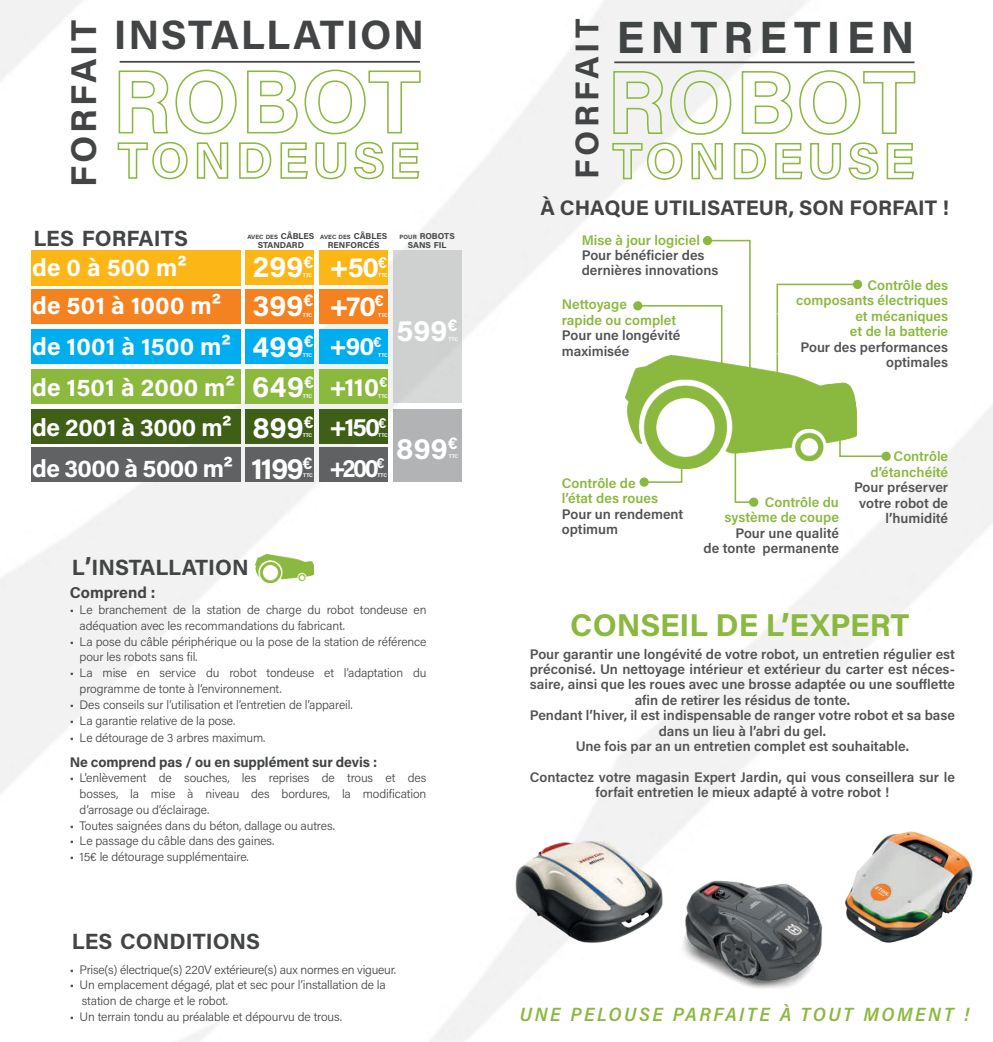
<style>
.page{position:relative;width:993px;height:1042px;background:#fff}
.page>*{position:absolute;margin:0;border:0;box-sizing:border-box;transform-origin:0 0}
.t1{font:700 45.15px "Acumin Pro";color:#414445}
.t2{font:700 41.12px "Acumin Pro";color:#424445}
.t3{font:700 35.7px "Acumin Pro";color:#424445}
.t4{font:700 32.9px "Acumin Pro";color:#424445}
.t5{font:700 31.5px "Acumin Pro";color:#8bb83e}
.t6{font:700 29.75px "Acumin Pro";color:#fff}
.t7{font:700 24.5px/40.6px "Acumin Pro";color:#fff}
.t8{font:700 22.05px "Acumin Pro";color:#424445}
.t9{font:700 21px "Acumin Pro";color:#424445}
.t10{font:19.25px "Acumin Variable Concept";letter-spacing:.125em;color:#8bb83e}
.t11{font:700 15.75px "Acumin Pro";color:#424445}
.t12{font:700 14px "Acumin Pro";letter-spacing:-.01em;color:#424445}
.t13{font:600 13.83px/15.4px "Acumin Pro";color:#535355}
.t14{font:600 13.83px/15.4px "Acumin Pro";color:#8bb83e;text-align:right}
.t15{font:300 12.25px/15.8px "Acumin Pro";letter-spacing:-.01em;color:#424445}
.t16{font:700 8.58px/8.8px "Acumin Pro";color:#424445;text-align:center}
.t17{font:700 6.12px "Acumin Pro";letter-spacing:.005em;color:#424445}
.t18{font:700 5.25px "Acumin Pro";letter-spacing:-.025em;color:#fff}
.s1{font-size:8.58px}
.s2{font-size:28px}
.s3{font-size:29.75px}
.s4{font-size:25.38px}
.s5{font-size:6.12px}
.s6{font-size:24.5px}
.s7{color:#8bb83e}
.s8{color:#fff}
</style>
<div class="page">
<img style="left:0;top:0;width:992px;height:1042px">
<div style="left:319px;top:448px;width:69px;height:34px;background:#606263"></div>
<img style="left:255px;top:554px;width:58px;height:28px">
<div style="left:31px;top:250px;width:210px;height:35px;background:#fcb615"></div>
<div style="left:245px;top:250px;width:69px;height:35px;background:#fcb615"></div>
<div style="left:319px;top:250px;width:69px;height:35px;background:#fcb615"></div>
<div style="left:31px;top:290px;width:210px;height:34px;background:#f58220"></div>
<div style="left:245px;top:290px;width:69px;height:34px;background:#f58220"></div>
<div style="left:319px;top:290px;width:69px;height:34px;background:#f58220"></div>
<div style="left:31px;top:329px;width:210px;height:35px;background:#00aeef"></div>
<div style="left:245px;top:329px;width:69px;height:35px;background:#00aeef"></div>
<div style="left:319px;top:329px;width:69px;height:35px;background:#00aeef"></div>
<div style="left:31px;top:369px;width:210px;height:35px;background:#8bb93e"></div>
<div style="left:31px;top:409px;width:210px;height:34px;background:#3f5f16"></div>
<div style="left:31px;top:447px;width:210px;height:35px;background:#606263"></div>
<div style="left:245px;top:369px;width:69px;height:34px;background:#8bb93e"></div>
<div style="left:245px;top:409px;width:69px;height:34px;background:#3f5f16"></div>
<div style="left:319px;top:369px;width:69px;height:34px;background:#8bb93e"></div>
<div style="left:319px;top:409px;width:69px;height:34px;background:#3f5f16"></div>
<div style="left:245px;top:448px;width:69px;height:34px;background:#5f6162"></div>
<svg style="left:117px;top:141px;width:303px;height:39px"></svg>
<svg style="left:118px;top:69px;width:303px;height:66px"></svg>
<hr style="left:120px;top:61px;width:299px;height:2px;background:#424445">
<img style="left:625px;top:355px;width:231px;height:113px">
<svg style="left:733px;top:413px;width:22px;height:91px"></svg>
<svg style="left:748px;top:497px;width:10px;height:10px"></svg>
<svg style="left:838px;top:410px;width:49px;height:48px"></svg>
<div style="left:881px;top:452px;width:9px;height:9px;background:#8bb83e;border-radius:50%"></div>
<svg style="left:775px;top:283px;width:83px;height:102px"></svg>
<div style="left:852px;top:280px;width:9px;height:9px;background:#8bb83e;border-radius:50%"></div>
<div style="left:633px;top:301px;width:9px;height:9px;background:#8bb83e;border-radius:50%"></div>
<svg style="left:636px;top:239px;width:115px;height:167px"></svg>
<div style="left:702px;top:236px;width:10px;height:9px;background:#8bb83e;border-radius:50%"></div>
<svg style="left:642px;top:463px;width:41px;height:21px"></svg>
<div style="left:639px;top:477px;width:9px;height:10px;background:#8bb83e;border-radius:50%"></div>
<svg style="left:611px;top:142px;width:303px;height:39px"></svg>
<svg style="left:612px;top:69px;width:303px;height:67px"></svg>
<hr style="left:614px;top:61px;width:300px;height:2px;background:#424445">
<img style="left:673px;top:871px;width:154px;height:120px">
<img style="left:514px;top:824px;width:159px;height:120px">
<img style="left:837px;top:824px;width:136px;height:127px">
<div style="left:393px;top:250px;width:68px;height:153px;background:#cfd0d0"></div>
<div style="left:393px;top:409px;width:68px;height:73px;background:#b2b3b4"></div>
<h3 class="t3" style="left:58px;top:187px;width:168px;rotate:-90deg">FORFAIT</h3>
<h2 class="t2" style="left:114px;top:6px;width:102px">INSTALLAT</h2>
<h2 class="t2" style="left:345px;top:6px;width:45px">ION</h2>
<h3 class="t8" style="left:33px;top:223px;width:154px">LES FORFAITS</h3>
<p class="t17" style="left:320px;top:233px;width:68px">AVEC DES <span class="s1">CÂBLES</span></p>
<p class="t17" style="left:247px;top:233px;width:68px">AVEC DES <span class="s1">CÂBLES</span></p>
<p class="t16" style="left:258px;top:240px;width:48px">STANDARD</p>
<p class="t16" style="left:328px;top:240px;width:53px">RENFORCÉS</p>
<h3 class="t7" style="left:32px;top:246px;width:156px">de 0 à 500 m²</h3>
<h3 class="t6" style="left:253px;top:246px;width:136px">299<sup>€</sup> <span class="s2">+50</span><sup>€</sup></h3>
<h3 class="t7" style="left:32px;top:284px;width:356px">de 501 à 1000 m² <span class="s3">399</span><sup>€</sup> <span class="s2">+70</span><sup>€ </sup>de 1001 à 1500 m² <span class="s3">499</span><sup>€</sup> <span class="s4">+90</span><sup>€ </sup>de 1501 à 2000 m² <span class="s3">649</span><sup>€</sup> <span class="s4">+110</span><sup>€ </sup>de 2001 à 3000 m² <span class="s3">899</span><sup>€</sup> <span class="s4">+150</span><sup>€ </sup>de 3000 à 5000 m² <span class="s3">1199</span><sup>€</sup> <span class="s4">+200</span><sup>€</sup></h3>
<p class="t18" style="left:302px;top:272px;width:11px">TTC</p>
<p class="t18" style="left:378px;top:272px;width:11px">TTC</p>
<p class="t18" style="left:302px;top:311px;width:11px">TTC</p>
<p class="t18" style="left:378px;top:311px;width:11px">TTC</p>
<p class="t18" style="left:302px;top:351px;width:11px">TTC</p>
<p class="t18" style="left:378px;top:351px;width:11px">TTC</p>
<p class="t18" style="left:378px;top:392px;width:11px">TTC</p>
<p class="t18" style="left:378px;top:432px;width:11px">TTC</p>
<p class="t18" style="left:302px;top:392px;width:11px">TTC</p>
<p class="t18" style="left:302px;top:432px;width:11px">TTC</p>
<p class="t18" style="left:303px;top:471px;width:11px">TTC</p>
<p class="t18" style="left:377px;top:471px;width:11px">TTC</p>
<p class="t16" style="left:399px;top:231px;width:56px"><span class="s5">POUR</span> ROBOTS<br>SANS FIL</p>
<h3 class="t6" style="left:396px;top:310px;width:63px">599<sup>€</sup></h3>
<p class="t18" style="left:448px;top:335px;width:11px">TTC</p>
<h3 class="t6" style="left:396px;top:427px;width:63px">899<sup>€</sup></h3>
<p class="t18" style="left:448px;top:452px;width:11px">TTC</p>
<h3 class="t8" style="left:72px;top:552px;width:178px">L<span class="s6">’</span>I NSTALLATI ON</h3>
<p class="t11" style="left:70px;top:582px;width:87px">Comprend :</p>
<p class="t15" style="left:80px;top:601px;width:348px;text-indent:-10px">• Le branchement de la station de charge du robot tondeuse en adéquation avec les recommandations du fabricant.</p>
<p class="t15" style="left:80px;top:633px;width:348px;text-indent:-10px">• La pose du câble périphérique ou la pose de la station de référence pour les robots sans fil.</p>
<p class="t15" style="left:80px;top:664px;width:348px;text-indent:-10px">• La mise en service du robot tondeuse et l’adaptation du programme de tonte à l’environnement.</p>
<p class="t15" style="left:70px;top:696px;width:284px">• Des conseils sur l’utilisation et l’entretien de l’appareil.</p>
<p class="t15" style="left:70px;top:712px;width:167px">• La garantie relative de la pose.</p>
<p class="t15" style="left:70px;top:729px;width:197px">• Le détourage de 3 arbres maximum.</p>
<p class="t12" style="left:70px;top:752px;width:309px">Ne comprend pas / ou en supplément sur devis :</p>
<p class="t15" style="left:80px;top:769px;width:348px;text-align:justify;text-indent:-10px">• L’enlèvement de souches, les reprises de trous et des bosses, la mise à niveau des bordures, la modification d’arrosage ou d’éclairage.</p>
<p class="t15" style="left:70px;top:817px;width:267px">• Toutes saignées dans du béton, dallage ou autres.</p>
<p class="t15" style="left:70px;top:832px;width:206px">• Le passage du câble dans des gaines.</p>
<p class="t15" style="left:70px;top:848px;width:180px">• 15€ le détourage supplémentaire.</p>
<h3 class="t8" style="left:72px;top:925px;width:188px">LES CONDITIONS</h3>
<p class="t15" style="left:70px;top:961px;width:328px">• Prise(s) électrique(s) 220V extérieure(s) aux normes en vigueur.</p>
<p class="t15" style="left:82px;top:977px;width:305px;text-indent:-12px">• Un emplacement dégagé, plat et sec pour l’installation de la station de charge et le robot.</p>
<p class="t15" style="left:70px;top:1008px;width:274px">• Un terrain tondu au préalable et dépourvu de trous.</p>
<h3 class="t4" style="left:563px;top:179px;width:161px;rotate:-90deg">FORFAIT</h3>
<h1 class="t1" style="left:616px;top:5px;width:35px">ENTRET</h1>
<h1 class="t1" style="left:826px;top:5px;width:52px">IEN</h1>
<h3 class="t9" style="left:540px;top:193px;width:324px">À CHAQUE UTILISATEUR, SON FORFA</h3>
<h3 class="t9" style="left:917px;top:193px;width:32px">IT !</h3>
<p class="t14" style="left:581px;top:231px;width:120px">Mise à jour logiciel</p>
<p class="t13" style="left:581px;top:247px;width:138px">Pour bénéficier des dernières innovations</p>
<p class="t13" style="left:561px;top:296px;width:120px"><span class="s7">Nettoyage<br>rapide ou complet</span><span class="s8">t<br></span>Pour une longévité maximisée</p>
<p class="t14" style="left:796px;top:277px;width:153px">Contrôle des composants électriques et mécaniques<br>et de la batterie</p>
<p class="t13" style="left:800px;top:338px;width:149px;text-align:right">Pour des performances optimales</p>
<p class="t14" style="left:561px;top:475px;width:98px;text-align:left">Contrôle de l’état des roues</p>
<p class="t13" style="left:561px;top:505px;width:123px">Pour un rendement optimum</p>
<p class="t14" style="left:724px;top:494px;width:116px">Contrôle du système de coupe</p>
<p class="t13" style="left:703px;top:524px;width:137px;text-align:right">Pour une qualité<br>de tonte permanente</p>
<p class="t14" style="left:870px;top:448px;width:79px">Contrôle d’étanchéité</p>
<p class="t13" style="left:853px;top:479px;width:96px;text-align:right">Pour préserver votre robot de l’humidité</p>
<h3 class="t5" style="left:570px;top:603px;width:240px">CONSEIL DE L’EXPERT</h3>
<p class="t13" style="left:529px;top:645px;width:426px;text-align:center">Pour garantir une longévité de votre robot, un entretien régulier est préconisé. Un nettoyage intérieur et extérieur du carter est néces&shy;saire, ainsi que les roues avec une brosse adaptée ou une soufflette afin de retirer les résidus de tonte.<br>Pendant l’hiver, il est indispensable de ranger votre robot et sa base dans un lieu à l’abri du gel.<br>Une fois par an un entretien complet est souhaitable.</p>
<p class="t13" style="left:529px;top:768px;width:426px;text-align:center">Contactez votre magasin Expert Jardin, qui vous conseillera sur le forfait entretien le mieux adapté à votre robot !</p>
<h3 class="t10" style="left:519px;top:1001px;width:450px">UNE PELOUSE PARFAITE À TOUT MOMENT !</h3>
</div>
